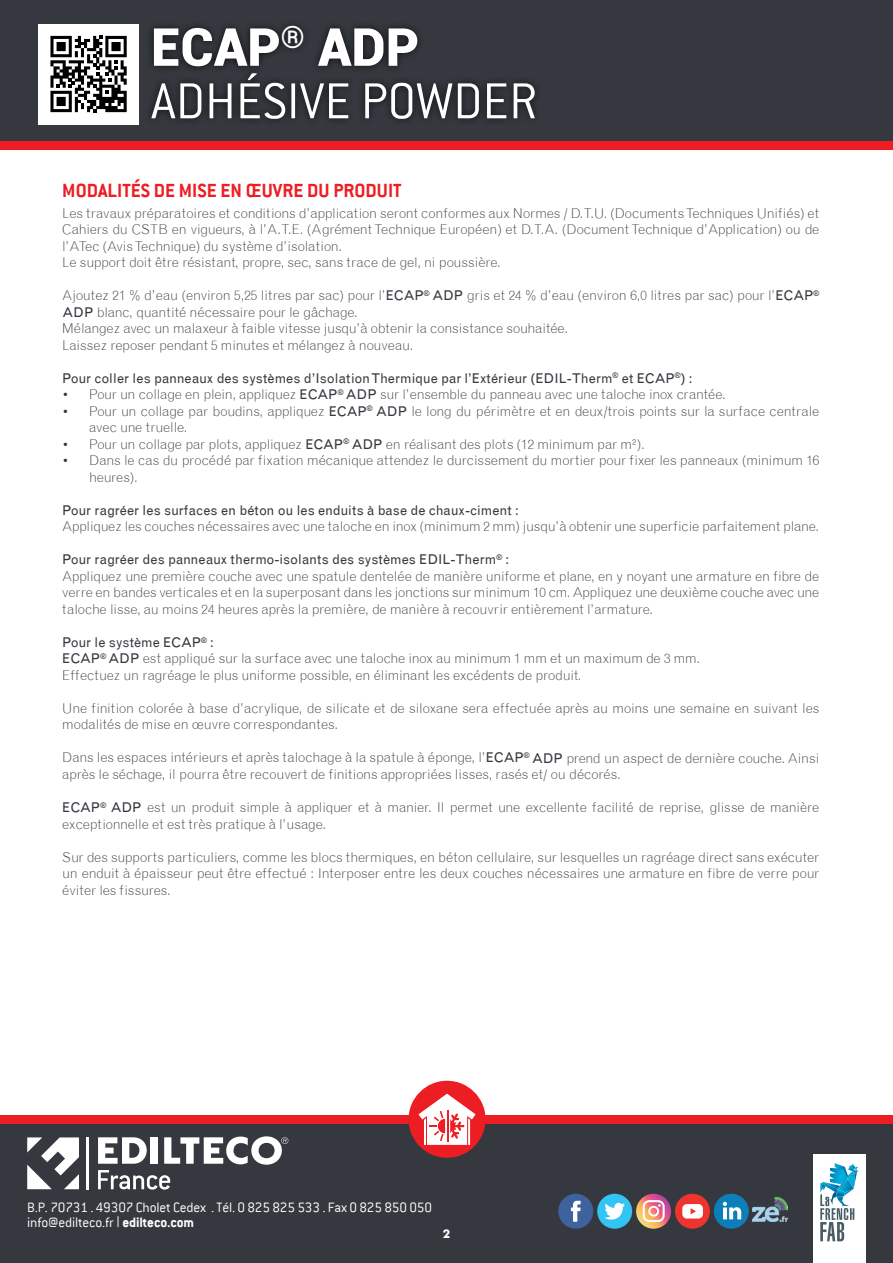
<style>
.page{position:relative;width:893px;height:1263px;background:#fff}
.page>*{position:absolute;margin:0;border:0;box-sizing:border-box;transform-origin:0 0}
.t1{font:300 55.5px "Conduit ITC";color:#fff}
.t2{font:900 52.5px "Roboto";color:#fff}
.t3{font:700 21px "Conduit ITC";color:#ed1d24}
.t4{font:300 15px/15px "Conduit ITC";letter-spacing:-.01em;color:#fff}
.t5{font:300 13.5px/16.5px "Grotesque";letter-spacing:-.01em;color:#35393f}
.t6{font:13.5px "Grotesque";color:#35393f}
.t7{font:700 12px "Futura BT";color:#fff}
.s1{font-weight:400}
.s2{font-family:"Roboto"}
.s3{font-weight:700}
</style>
<div class="page">
<div style="left:0;top:0;width:893px;height:144px;background:#35393f"></div>
<div style="left:0;top:1119px;width:893px;height:144px;background:#35393f"></div>
<div style="left:0;top:1115px;width:893px;height:8px;background:#ed1d24"></div>
<div style="left:0;top:141px;width:893px;height:8px;background:#ed1d24"></div>
<svg style="left:27px;top:1137px;width:52px;height:52px"></svg>
<hr style="left:87px;top:1137px;width:2px;height:52px;background:#fff">
<svg style="left:98px;top:1136px;width:190px;height:53px"></svg>
<div style="left:38px;top:24px;width:101px;height:100px;background:#fff"></div>
<svg style="left:50px;top:36px;width:77px;height:76px"></svg>
<div style="left:813px;top:1154px;width:52px;height:109px;background:#fff"></div>
<div style="left:144px;top:18px;width:399px;height:109px;background:#000;opacity:.75"></div>
<svg style="left:409px;top:1081px;width:76px;height:77px"></svg>
<div style="left:597px;top:1194px;width:35px;height:35px;background:#32c5f4;border-radius:50%"></div>
<svg style="left:604px;top:1203px;width:21px;height:17px"></svg>
<div style="left:558px;top:1194px;width:35px;height:35px;background:#3d629e;border-radius:50%"></div>
<svg style="left:571px;top:1201px;width:10px;height:21px"></svg>
<div style="left:675px;top:1194px;width:35px;height:35px;background:#ee342e;border-radius:50%"></div>
<svg style="left:682px;top:1204px;width:21px;height:14px"></svg>
<svg style="left:636px;top:1194px;width:35px;height:35px"></svg>
<div style="left:714px;top:1194px;width:35px;height:35px;background:#0e7eba;border-radius:50%"></div>
<svg style="left:723px;top:1202px;width:18px;height:17px"></svg>
<img style="left:753px;top:1197px;width:35px;height:24px">
<svg style="left:820px;top:1163px;width:39px;height:78px"></svg>
<h2 class="t2" style="left:151px;top:10px;width:270px">ECAP<sup>®</sup> ADP</h2>
<h1 class="t1" style="left:151px;top:71px;width:388px">ADHÉSIVE POWDER</h1>
<h3 class="t3" style="left:62px;top:178px;width:341px">MODALITÉS DE MISE EN ŒUVRE DU PRODUIT</h3>
<p class="t5" style="left:62px;top:205px;width:758px">Les travaux préparatoires et conditions d’application seront conformes aux Normes / D.T.U. (Documents Techniques Unifiés) et Cahiers du CSTB en vigueurs, à l’A.T.E. (Agrément Technique Européen) et D.T.A. (Document Technique d’Application) ou de l’ATec (Avis Technique) du système d’isolation.<br>Le support doit être résistant, propre, sec, sans trace de gel, ni poussière.</p>
<p class="t5" style="left:62px;top:287px;width:758px">Ajoutez 21 % d’eau (environ 5,25 litres par sac) pour l’<span class="s1">ECAP</span><sup>®</sup> <span class="s1">ADP</span> gris et 24 % d’eau (environ 6,0 litres par sac) pour l’<span class="s1">ECAP</span><sup>® </sup><span class="s1">ADP</span> blanc, quantité nécessaire pour le gâchage.<br>Mélangez avec un malaxeur à faible vitesse jusqu’à obtenir la consistance souhaitée.<br>Laissez reposer pendant 5 minutes et mélangez à nouveau.</p>
<p class="t6" style="left:62px;top:370px;width:632px">Pour coller les panneaux des systèmes d’Isolation Thermique par l’Extérieur (EDIL-Therm<sup>®</sup> et ECAP<sup>®</sup>) :</p>
<p class="t5" style="left:62px;top:386px;width:665px">• Pour un collage en plein, appliquez <span class="s1">ECAP</span><sup>®</sup> <span class="s1">ADP</span> sur l’ensemble du panneau avec une taloche inox crantée.</p>
<p class="t5" style="left:89px;top:403px;width:731px;text-indent:-27px">• Pour un collage par boudins, appliquez <span class="s1">ECAP</span><sup>®</sup> <span class="s1">ADP</span> le long du périmètre et en deux/trois points sur la surface centrale avec une truelle.</p>
<p class="t5" style="left:62px;top:436px;width:584px">• Pour un collage par plots, appliquez <span class="s1">ECAP</span><sup>®</sup> <span class="s1">ADP</span> en réalisant des plots (12 minimum par m²).</p>
<p class="t5" style="left:89px;top:452px;width:731px;text-indent:-27px">• Dans le cas du procédé par fixation mécanique attendez le durcissement du mortier pour fixer les panneaux (minimum 16 heures).</p>
<p class="t6" style="left:62px;top:502px;width:458px">Pour ragréer les surfaces en béton ou les enduits à base de chaux-ciment :</p>
<p class="t5" style="left:62px;top:518px;width:758px">Appliquez les couches nécessaires avec une taloche en inox (minimum 2 mm) jusqu’à obtenir une superficie parfaitement plane.</p>
<p class="t5" style="left:62px;top:551px;width:758px"><span class="s1">Pour ragréer des panneaux thermo-isolants des systèmes EDIL-Therm</span><sup>®</sup> <span class="s1">:<br></span>Appliquez une première couche avec une spatule dentelée de manière uniforme et plane, en y noyant une armature en fibre de verre en bandes verticales et en la superposant dans les jonctions sur minimum 10 cm. Appliquez une deuxième couche avec une taloche lisse, au moins 24 heures après la première, de manière à recouvrir entièrement l’armature.</p>
<p class="t5" style="left:62px;top:634px;width:639px"><span class="s1">Pour le système ECAP</span><sup>®</sup> <span class="s1">:<br>ECAP</span><sup>®</sup> <span class="s1">ADP</span> est appliqué sur la surface avec une taloche inox au minimum 1 mm et un maximum de 3 mm.<br>Effectuez un ragréage le plus uniforme possible, en éliminant les excédents de produit.</p>
<p class="t5" style="left:62px;top:700px;width:758px">Une finition colorée à base d’acrylique, de silicate et de siloxane sera effectuée après au moins une semaine en suivant les modalités de mise en œuvre correspondantes.</p>
<p class="t5" style="left:62px;top:749px;width:758px">Dans les espaces intérieurs et après talochage à la spatule à éponge, l’<span class="s1">ECAP</span><sup>®</sup> <span class="s1">ADP</span> prend un aspect de dernière couche. Ainsi après le séchage, il pourra être recouvert de finitions appropriées lisses, rasés et/ ou décorés.</p>
<p class="t5" style="left:62px;top:799px;width:758px"><span class="s1">ECAP</span><sup>®</sup> <span class="s1">ADP</span> est un produit simple à appliquer et à manier. Il permet une excellente facilité de reprise, glisse de manière exceptionnelle et est très pratique à l’usage.</p>
<p class="t5" style="left:62px;top:848px;width:758px;text-align:justify">Sur des supports particuliers, comme les blocs thermiques, en béton cellulaire, sur lesquelles un ragréage direct sans exécuter un enduit à épaisseur peut être effectué : Interposer entre les deux couches nécessaires une armature en fibre de verre pour éviter les fissures.</p>
<p class="t4" style="left:27px;top:1200px;width:406px">B.P. 70731 . 49307 Cholet Cedex . Tél. 0 825 825 533 . Fax 0 825 850 050 info@edilteco.fr <span class="s2">ӏ</span> <span class="s3">edilteco.com</span></p>
<p class="t7" style="left:443px;top:1226px;width:9px">2</p>
</div>
